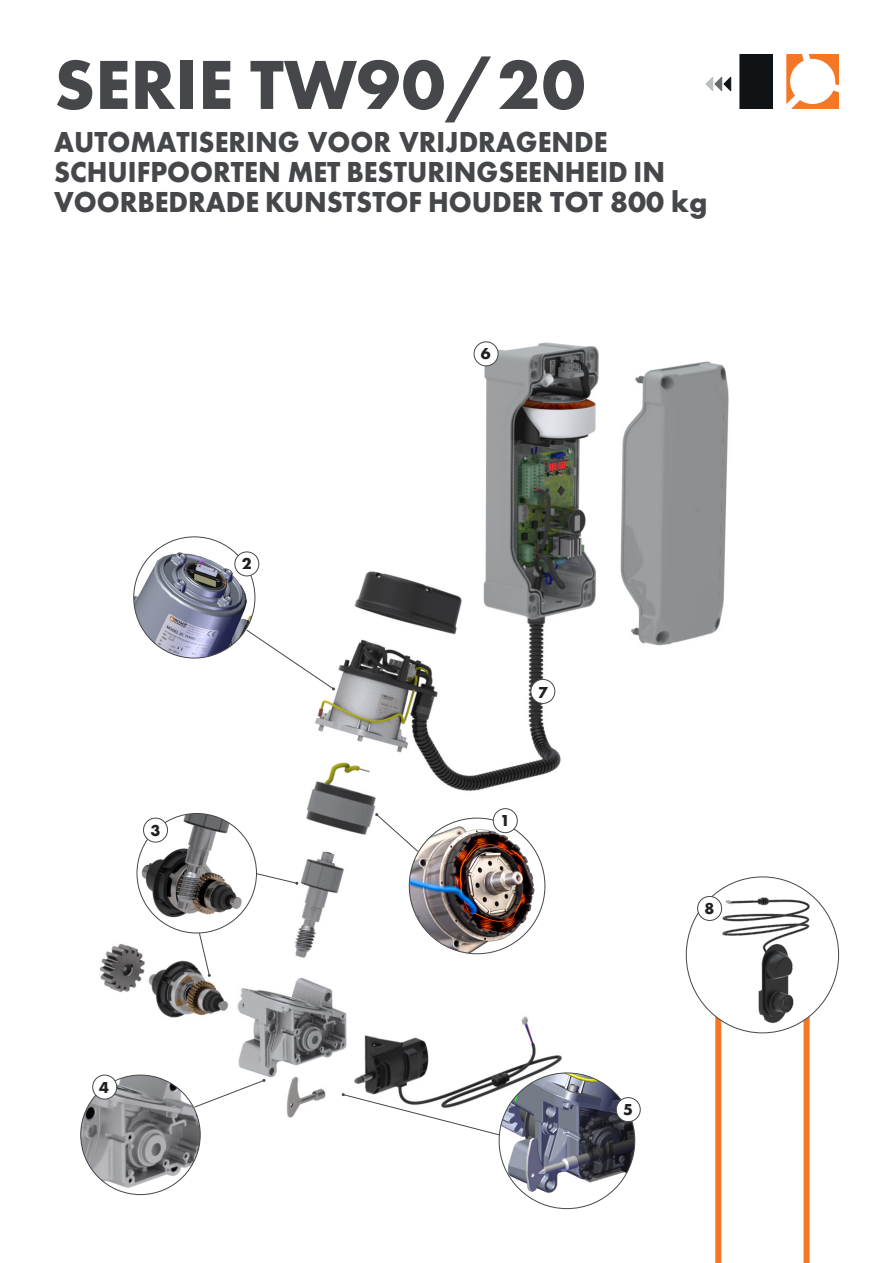
<style>
.page{position:relative;width:893px;height:1263px;background:#fff}
.page>*{position:absolute;margin:0;border:0;box-sizing:border-box;transform-origin:0 0}
.CORPO_TABELLA{font:700 72px "Futura PT";color:#45474a}
.CORPO_TABELLA-2{font:700 30px/30px "Futura PT";color:#45474a;scale:.94 1}
.corpo{font:700 16.5px "Futura PT";color:#231f20}
.s1{font-style:inherit}
.s2{font-family:"Futura Cyrillic"}
</style>
<div class="page">
<svg style="left:786px;top:54px;width:53px;height:55px"></svg>
<div style="left:740px;top:54px;width:33px;height:55px;background:#101315"></div>
<svg style="left:706px;top:76px;width:25px;height:16px"></svg>
<img style="left:80px;top:341px;width:727px;height:791px">
<img style="left:81px;top:1075px;width:119px;height:119px;border-radius:60px">
<img style="left:137px;top:813px;width:119px;height:120px;border-radius:60px">
<img style="left:499px;top:1073px;width:136px;height:123px">
<img style="left:134px;top:537px;width:121px;height:121px;border-radius:61px">
<img style="left:409px;top:818px;width:136px;height:136px;border-radius:68px">
<div style="left:493px;top:809px;width:24px;height:24px;background:#fff;border-radius:50%"></div>
<div style="left:493px;top:808px;width:25px;height:25px;border:1px solid #45474a;border-radius:50%"></div>
<svg style="left:193px;top:1079px;width:72px;height:29px"></svg>
<svg style="left:246px;top:629px;width:89px;height:61px"></svg>
<svg style="left:375px;top:813px;width:44px;height:39px"></svg>
<svg style="left:342px;top:1093px;width:158px;height:43px"></svg>
<svg style="left:256px;top:873px;width:42px;height:12px"></svg>
<div style="left:93px;top:1075px;width:24px;height:24px;background:#fff;border-radius:50%"></div>
<div style="left:92px;top:1075px;width:25px;height:24px;border:1px solid #45474a;border-radius:50%"></div>
<div style="left:144px;top:818px;width:24px;height:24px;background:#fff;border-radius:50%"></div>
<div style="left:143px;top:818px;width:25px;height:24px;border:1px solid #45474a;border-radius:50%"></div>
<div style="left:616px;top:1097px;width:24px;height:24px;background:#fff;border-radius:50%"></div>
<div style="left:616px;top:1097px;width:25px;height:25px;border:1px solid #45474a;border-radius:50%"></div>
<div style="left:474px;top:342px;width:24px;height:24px;background:#fff;border-radius:50%"></div>
<div style="left:474px;top:341px;width:24px;height:25px;border:1px solid #45474a;border-radius:50%"></div>
<div style="left:235px;top:552px;width:24px;height:24px;background:#fff;border-radius:50%"></div>
<div style="left:234px;top:551px;width:25px;height:25px;border:1px solid #45474a;border-radius:50%"></div>
<div style="left:531px;top:679px;width:24px;height:24px;background:#fff;border-radius:50%"></div>
<div style="left:530px;top:679px;width:25px;height:25px;border:1px solid #45474a;border-radius:50%"></div>
<svg style="left:198px;top:932px;width:13px;height:45px"></svg>
<div style="left:715px;top:1004px;width:6px;height:259px;background:#f47725"></div>
<div style="left:804px;top:1004px;width:6px;height:259px;background:#f47725"></div>
<div style="left:686px;top:877px;width:153px;height:156px;background:#fff;border-radius:50%"></div>
<img style="left:686px;top:891px;width:153px;height:138px">
<div style="left:698px;top:896px;width:24px;height:24px;background:#fff;border-radius:50%"></div>
<div style="left:697px;top:896px;width:25px;height:25px;border:1px solid #45474a;border-radius:50%"></div>
<p class="CORPO_TABELLA" style="left:54px;top:38px;width:533px">SERIE TW90<span class="s1">/20</span></p>
<p class="CORPO_TABELLA-2" style="left:54px;top:126px;width:697px">AUTOMATISERING VOOR VRIJDRAGENDE<br>SCHUIFPOORTEN MET <span class="s2">BESTURINGS</span>EENHEID IN<br>VOORBEDRADE KUNSTSTOF HOUDER TOT 800 kg</p>
<p class="corpo" style="left:242px;top:553px;width:11px">2</p>
<p class="corpo" style="left:150px;top:819px;width:11px">3</p>
<p class="corpo" style="left:99px;top:1076px;width:11px">4</p>
<p class="corpo" style="left:481px;top:343px;width:11px">6</p>
<p class="corpo" style="left:538px;top:682px;width:11px">7</p>
<p class="corpo" style="left:500px;top:810px;width:11px">1</p>
<p class="corpo" style="left:704px;top:898px;width:11px">8</p>
<p class="corpo" style="left:623px;top:1099px;width:11px">5</p>
</div>
